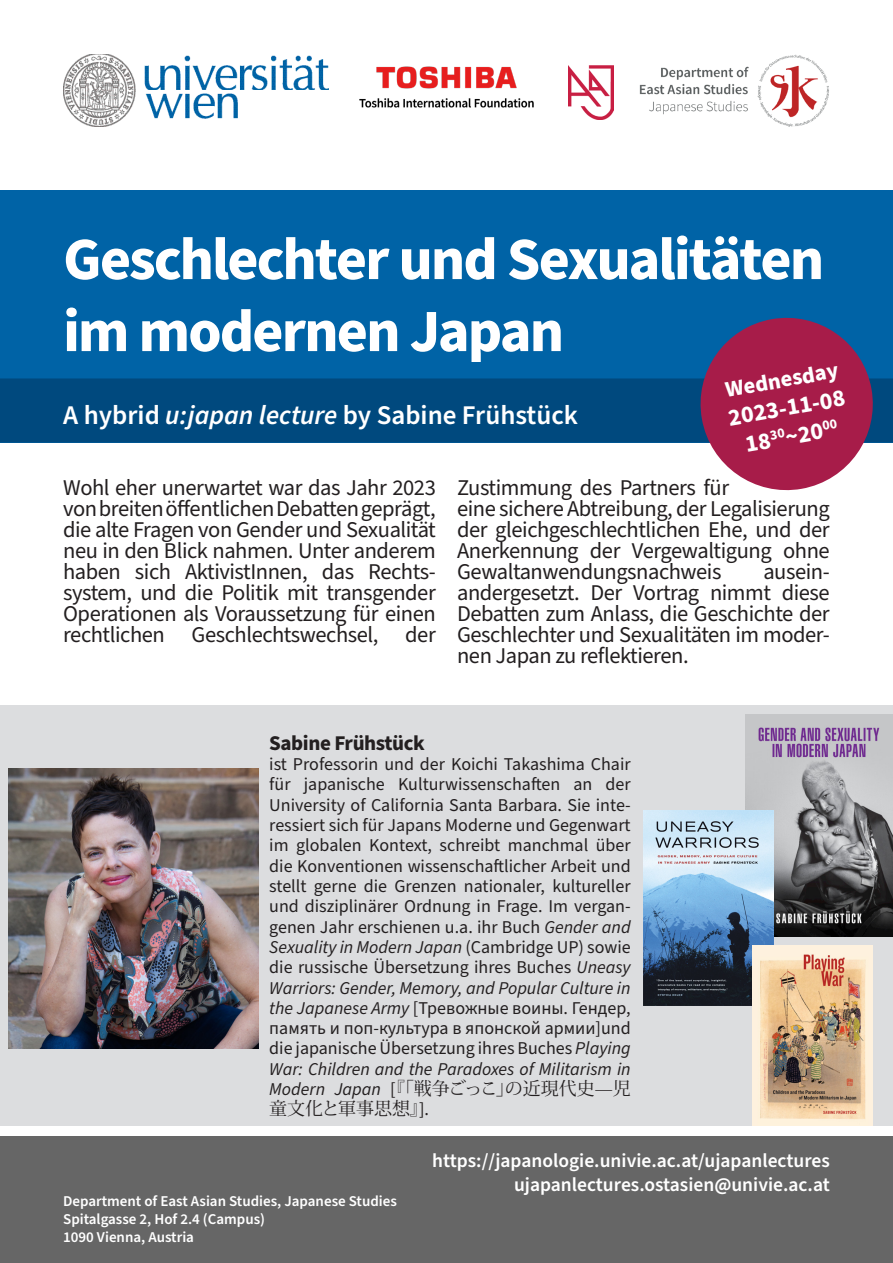
<style>
.page{position:relative;width:893px;height:1263px;background:#fff}
.page>*{position:absolute;margin:0;border:0;box-sizing:border-box;transform-origin:0 0}
.t1{font:700 60px/72px "Source Sans Pro";letter-spacing:-.035em;color:#fff}
.t2{font:600 27px "Source Sans Pro";color:#fff}
.t3{font:700 24px "Source Sans Pro";color:#fff}
.Text{font:22.5px/21px "Source Sans Pro";letter-spacing:-.02em;color:#231f20;text-align:justify}
.t4{font:700 22.5px "Source Sans Pro";color:#fff}
.Text-2{font:700 21px "Source Sans Pro";letter-spacing:-.02em;color:#231f20}
.Text-3{font:600 19.5px "Source Sans Pro";color:#fff}
.Text-4{font:18px/20.2px "Source Sans Pro";color:#231f20;text-align:justify}
.t5{font:600 15px "Source Sans Pro";color:#fff}
.s1{font-style:italic}
.s2{font-family:"Koz Min Pr 6 N"}
</style>
<div class="page">
<div style="left:0;top:190px;width:893px;height:252px;background:#0063a6"></div>
<div style="left:0;top:1137px;width:893px;height:126px;background:#666"></div>
<div style="left:0;top:379px;width:893px;height:63px;background:#00497e"></div>
<img style="left:63px;top:54px;width:265px;height:72px">
<img style="left:639px;top:54px;width:190px;height:72px">
<img style="left:568px;top:66px;width:45px;height:54px">
<img style="left:359px;top:66px;width:175px;height:42px">
<svg style="left:694px;top:317px;width:186px;height:174px"></svg>
<div style="left:0;top:705px;width:893px;height:420px;background:#dcdddf"></div>
<img style="left:9px;top:768px;width:249px;height:280px">
<img style="left:746px;top:714px;width:147px;height:222px">
<img style="left:643px;top:810px;width:131px;height:196px">
<img style="left:753px;top:945px;width:120px;height:180px">
<p class="t1" style="left:63px;top:225px;width:763px">Geschlechter und Sexualitäten im modernen Japan</p>
<p class="t2" style="left:63px;top:397px;width:516px">A hybrid <span class="s1">u:japan lecture</span> by Sabine Frühstück</p>
<p class="t4" style="left:723px;top:375px;width:116px;rotate:-10deg">Wednesday</p>
<p class="t3" style="left:726px;top:402px;width:120px;rotate:-10deg">2023-11-08</p>
<p class="t3" style="left:743px;top:428px;width:95px;rotate:-10deg">18<sup>30</sup>~20<sup>00</sup></p>
<p class="Text" style="left:63px;top:478px;width:374px">Wohl eher unerwartet war das Jahr 2023 von breiten öffentlichen Debatten geprägt, die alte Fragen von Gender und Sexualität neu in den Blick nahmen. Unter anderem haben sich AktivistInnen, das Rechts&shy;system, und die Politik mit transgender Operationen als Voraussetzung für einen rechtlichen Geschlechtswechsel, der</p>
<p class="Text" style="left:457px;top:478px;width:374px;text-align:left">Zustimmung des Partners für<br>eine sichere Abtreibung, der Legalisierung der gleichgeschlechtlichen Ehe, und der Anerkennung der Vergewaltigung ohne Gewaltanwendungsnachweis</p>
<p class="Text" style="left:457px;top:562px;width:374px;text-indent:306px">ausein&shy;andergesetzt. Der Vortrag nimmt diese Debatten zum Anlass, die Geschichte der Geschlechter und Sexualitäten im moder&shy;nen Japan zu reflektieren.</p>
<p class="Text-2" style="left:269px;top:728px;width:157px">Sabine Frühstück</p>
<p class="Text-4" style="left:269px;top:754px;width:363px">ist Professorin und der Koichi Takashima Chair für japanische Kulturwissenschaften an der University of California Santa Barbara. Sie inte&shy;ressiert sich für Japans Moderne und Gegenwart im globalen Kontext, schreibt manchmal über die Konventionen wissenschaftlicher Arbeit und stellt gerne die Grenzen nationaler, kultureller und disziplinärer Ordnung in Frage. Im vergan&shy;genen Jahr erschienen u.a. ihr Buch <span class="s1">Gender and Sexuality in Modern Japan</span> (Cambridge UP) sowie die russische Übersetzung ihres Buches <span class="s1">Uneasy Warriors: Gender, Memory, and Popular Culture in the Japanese Army</span> [Тревожные воины. Гендер, память и поп-культура в японской армии]und die japanische Übersetzung ihres Buches <span class="s1">Playing War: Children and the Paradoxes of Militarism in Modern Japan</span> [<span class="s2">『「戦争ごっこ」の近現代史—児童文化と軍事思想』</span>].</p>
<p class="t5" style="left:63px;top:1191px;width:335px">Department of East Asian Studies, Japanese Studies</p>
<p class="t5" style="left:63px;top:1209px;width:203px">Spitalgasse 2, Hof 2.4 (Campus)</p>
<p class="t5" style="left:63px;top:1227px;width:132px">1090 Vienna, Austria</p>
<p class="Text-3" style="left:432px;top:1148px;width:399px">https://japanologie.univie.ac.at/ujapanlectures</p>
<p class="Text-3" style="left:514px;top:1171px;width:317px">ujapanlectures.ostasien@univie.ac.at</p>
</div>
